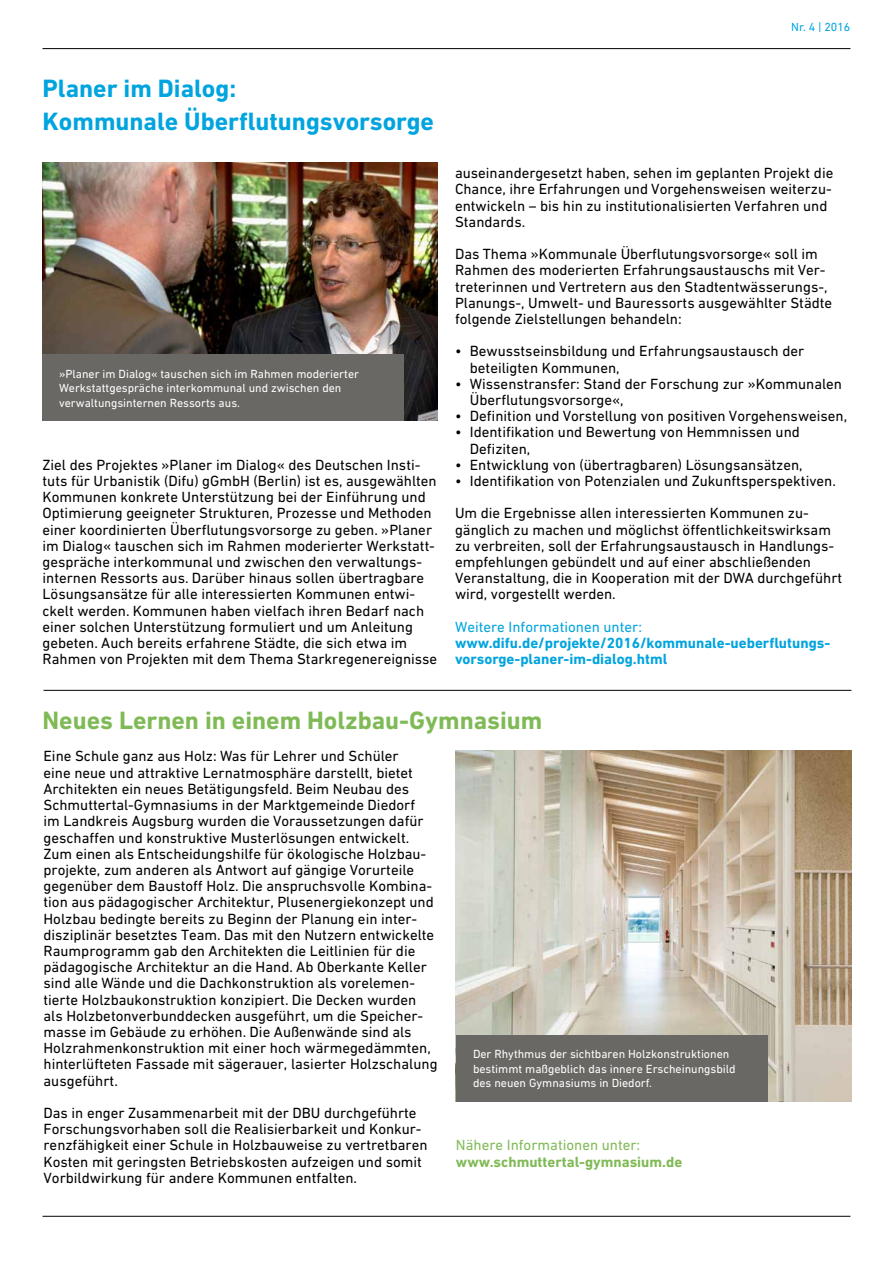
<style>
.page{position:relative;width:893px;height:1263px;background:#fff}
.page>*{position:absolute;margin:0;border:0;box-sizing:border-box;transform-origin:0 0}
.Überschrift_17pt_bla{font:700 25.5px/32.4px "DIN Next W1 G";color:#00a4df}
.Überschrift_17pt_grü{font:700 25.5px "DIN Next W1 G";color:#80ba56}
.Text_10pt_schwarz{font:15px/16.2px "DIN Next W1 G";color:#000}
.Aufzählung_10pt_schw{font:15px/16.2px "DIN Next W1 G";color:#000}
.Überschrift_10pt_bla{font:700 15px/16.2px "DIN Next W1 G";color:#00a4df}
.Überschrift_10pt_grü{font:700 15px "DIN Next W1 G";color:#80ba56}
.Text_10pt_blau_hell{font:15px "DIN Next W1 G";color:#00a4df}
.Text_10pt_grün_hell{font:15px "DIN Next W1 G";color:#80ba56}
.BU_weiß{font:12px/14.4px "DIN Next W1 G";color:#fff}
.t1{font:12px "DIN Next W1 G";color:#00a4df}
</style>
<div class="page">
<hr style="left:43px;top:1216px;width:807px;height:1px;background:#000">
<hr style="left:44px;top:690px;width:807px;height:1px;background:#000">
<img style="left:43px;top:162px;width:395px;height:259px">
<img style="left:456px;top:750px;width:395px;height:352px">
<div style="left:42px;top:354px;width:361px;height:67px;background:#6a6864"></div>
<div style="left:456px;top:1035px;width:311px;height:67px;background:#6a6864"></div>
<hr style="left:43px;top:48px;width:807px;height:1px;background:#000">
<p class="t1" style="left:791px;top:20px;width:61px">Nr. 4 | 2016</p>
<p class="Überschrift_17pt_bla" style="left:43px;top:72px;width:393px">Planer im Dialog:<br>Kommunale Überflutungsvorsorge</p>
<p class="BU_weiß" style="left:59px;top:366px;width:302px">»Planer im Dialog« tauschen sich im Rahmen moderierter<br>Werkstattgespräche interkommunal und zwischen den verwaltungsinternen Ressorts aus.</p>
<p class="Text_10pt_schwarz" style="left:43px;top:456px;width:396px">Ziel des Projektes »Planer im Dialog« des Deutschen Insti&shy;tuts für Urbanistik (Difu) gGmbH (Berlin) ist es, ausgewählten Kommunen konkrete Unterstützung bei der Einführung und Optimierung geeigneter Strukturen, Prozesse und Methoden einer koordinierten Überflutungsvorsorge zu geben. »Planer im Dialog« tauschen sich im Rahmen moderierter Werkstatt&shy;gespräche interkommunal und zwischen den verwaltungs&shy;internen Ressorts aus. Darüber hinaus sollen übertragbare Lösungsansätze für alle interessierten Kommunen entwi&shy;ckelt werden. Kommunen haben vielfach ihren Bedarf nach einer solchen Unterstützung formuliert und um Anleitung gebeten. Auch bereits erfahrene Städte, die sich etwa im Rahmen von Projekten mit dem Thema Starkregenereignisse</p>
<p class="Text_10pt_schwarz" style="left:455px;top:165px;width:380px">auseinandergesetzt haben, sehen im geplanten Projekt die Chance, ihre Erfahrungen und Vorgehensweisen weiterzu&shy;entwickeln – bis hin zu institutionalisierten Verfahren und Standards.</p>
<p class="Text_10pt_schwarz" style="left:455px;top:246px;width:379px">Das Thema »Kommunale Überflutungsvorsorge« soll im Rahmen des moderierten Erfahrungsaustauschs mit Ver&shy;treterinnen und Vertretern aus den Stadtentwässerungs-, Planungs-, Umwelt- und Bauressorts ausgewählter Städte folgende Zielstellungen behandeln:</p>
<p class="Aufzählung_10pt_schw" style="left:470px;top:343px;width:336px;text-indent:-15px">• Bewusstseinsbildung und Erfahrungsaustausch der beteiligten Kommunen,</p>
<p class="Aufzählung_10pt_schw" style="left:470px;top:375px;width:374px;text-indent:-15px">• Wissenstransfer: Stand der Forschung zur »Kommunalen<br>Überflutungsvorsorge«,</p>
<p class="Aufzählung_10pt_schw" style="left:455px;top:408px;width:394px">• Definition und Vorstellung von positiven Vorgehensweisen,</p>
<p class="Aufzählung_10pt_schw" style="left:470px;top:424px;width:332px;text-indent:-15px">• Identifikation und Bewertung von Hemmnissen und<br>Defiziten,</p>
<p class="Aufzählung_10pt_schw" style="left:455px;top:456px;width:349px">• Entwicklung von (übertragbaren) Lösungsansätzen,</p>
<p class="Aufzählung_10pt_schw" style="left:455px;top:473px;width:382px">• Identifikation von Potenzialen und Zukunftsperspektiven.</p>
<p class="Text_10pt_schwarz" style="left:455px;top:505px;width:389px">Um die Ergebnisse allen interessierten Kommunen zu&shy;gänglich zu machen und möglichst öffentlichkeitswirksam zu verbreiten, soll der Erfahrungsaustausch in Handlungs&shy;empfehlungen gebündelt und auf einer abschließenden Veranstaltung, die in Kooperation mit der DWA durchgeführt wird, vorgestellt werden.</p>
<p class="Text_10pt_blau_hell" style="left:455px;top:618px;width:189px">Weitere Informationen unter:</p>
<h1 class="Überschrift_10pt_bla" style="left:455px;top:635px;width:377px">www.difu.de/projekte/2016/kommunale-ueberflutungs&shy;vorsorge-planer-im-dialog.html</h1>
<p class="Überschrift_17pt_grü" style="left:43px;top:705px;width:501px">Neues Lernen in einem Holzbau-Gymnasium</p>
<p class="Text_10pt_schwarz" style="left:44px;top:748px;width:396px">Eine Schule ganz aus Holz: Was für Lehrer und Schüler<br>eine neue und attraktive Lernatmosphäre darstellt, bietet Architekten ein neues Betätigungsfeld. Beim Neubau des Schmuttertal-Gymnasiums in der Marktgemeinde Diedorf<br>im Landkreis Augsburg wurden die Voraussetzungen dafür geschaffen und konstruktive Musterlösungen entwickelt.<br>Zum einen als Entscheidungshilfe für ökologische Holzbau&shy;projekte, zum anderen als Antwort auf gängige Vorurteile gegenüber dem Baustoff Holz. Die anspruchsvolle Kombina&shy;tion aus pädagogischer Architektur, Plusenergiekonzept und Holzbau bedingte bereits zu Beginn der Planung ein inter&shy;disziplinär besetztes Team. Das mit den Nutzern entwickelte Raumprogramm gab den Architekten die Leitlinien für die pädagogische Architektur an die Hand. Ab Oberkante Keller sind alle Wände und die Dachkonstruktion als vorelemen&shy;tierte Holzbaukonstruktion konzipiert. Die Decken wurden als Holzbetonverbunddecken ausgeführt, um die Speicher&shy;masse im Gebäude zu erhöhen. Die Außenwände sind als Holzrahmenkonstruktion mit einer hoch wärmegedämmten, hinterlüfteten Fassade mit sägerauer, lasierter Holzschalung ausgeführt.</p>
<p class="Text_10pt_schwarz" style="left:44px;top:1104px;width:385px">Das in enger Zusammenarbeit mit der DBU durchgeführte Forschungsvorhaben soll die Realisierbarkeit und Konkur&shy;renzfähigkeit einer Schule in Holzbauweise zu vertretbaren Kosten mit geringsten Betriebskosten aufzeigen und somit Vorbildwirkung für andere Kommunen entfalten.</p>
<p class="BU_weiß" style="left:473px;top:1047px;width:264px">Der Rhythmus der sichtbaren Holzkonstruktionen bestimmt maßgeblich das innere Erscheinungsbild des neuen Gymnasiums in Diedorf.</p>
<p class="Text_10pt_grün_hell" style="left:456px;top:1136px;width:186px">Nähere Informationen unter:</p>
<h1 class="Überschrift_10pt_grü" style="left:456px;top:1153px;width:228px">www.schmuttertal-gymnasium.de</h1>
</div>
